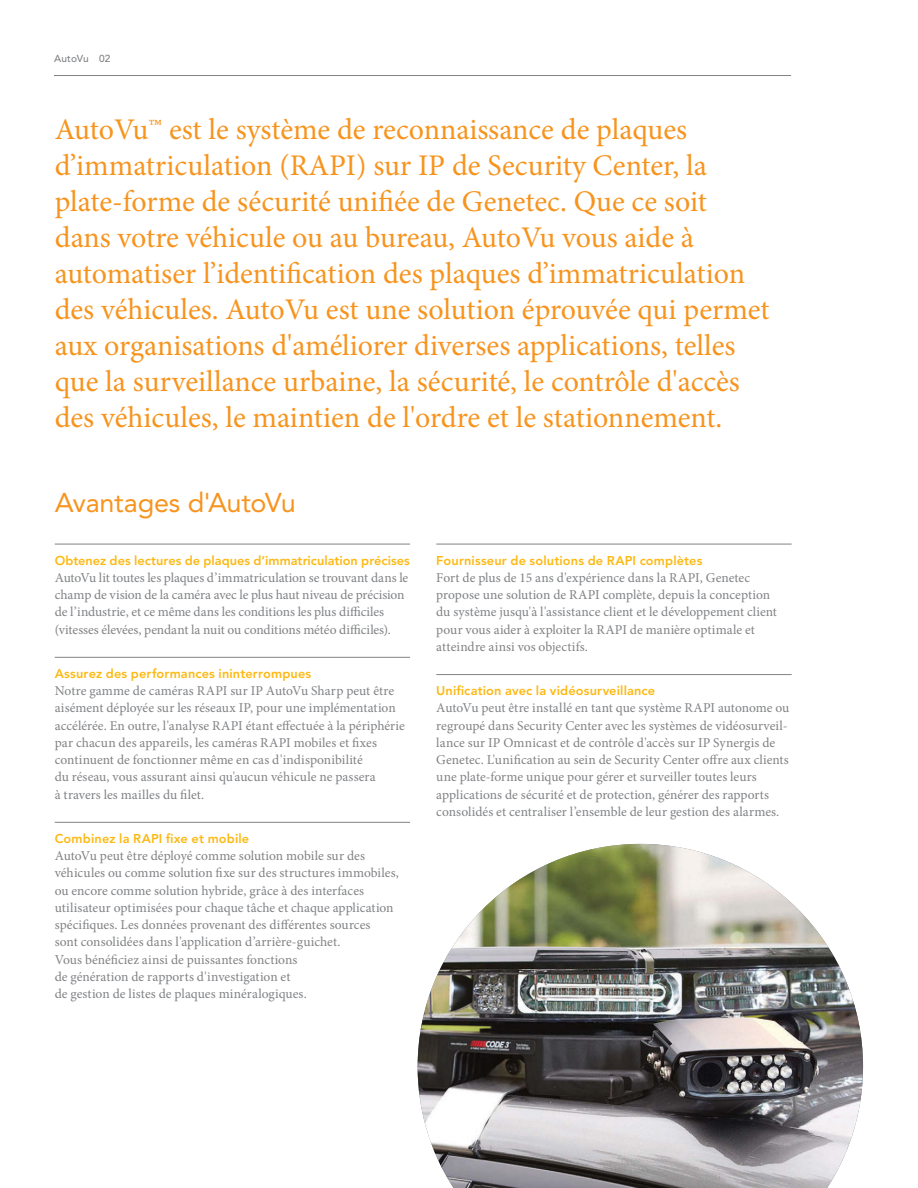
<style>
.page{position:relative;width:918px;height:1188px;background:#fff}
.page>*{position:absolute;margin:0;border:0;box-sizing:border-box;transform-origin:0 0}
.t1{font:30px/36px "Minion Pro";color:#f7941e}
.t2{font:27px "Avenir LT Std";letter-spacing:-.01em;color:#f7941e}
.Text_with_above_rule{font:13.5px/17.2px "Minion Pro";color:#808285}
.Text_with_above_rule-2{font:800 12.75px "Avenir LT Std";letter-spacing:.01em;color:#fdb913}
.Pagination{font:500 10.2px "Avenir LT Std";letter-spacing:.01em;color:#808285}
</style>
<div class="page">
<hr style="left:54px;top:75px;width:737px;height:1px;background:#808285">
<hr style="left:55px;top:544px;width:355px;height:1px;background:#808285">
<hr style="left:55px;top:657px;width:355px;height:1px;background:#808285">
<hr style="left:55px;top:822px;width:355px;height:1px;background:#808285">
<hr style="left:436px;top:544px;width:356px;height:1px;background:#808285">
<hr style="left:436px;top:674px;width:356px;height:1px;background:#808285">
<img style="left:418px;top:844px;width:445px;height:344px">
<p class="Pagination" style="left:54px;top:52px;width:58px">AutoVu 02</p>
<p class="t1" style="left:55px;top:112px;width:717px">AutoVu™ est le système de reconnaissance de plaques d’immatriculation (RAPI) sur IP de Security Center, la plate-forme de sécurité unifiée de Genetec. Que ce soit dans votre véhicule ou au bureau, AutoVu vous aide à automatiser l’identification des plaques d’immatriculation des véhicules. AutoVu est une solution éprouvée qui permet aux organisations d'améliorer diverses applications, telles que la surveillance urbaine, la sécurité, le contrôle d'accès des véhicules, le maintien de l'ordre et le stationnement.</p>
<p class="t2" style="left:55px;top:487px;width:242px">Avantages d'AutoVu</p>
<p class="Text_with_above_rule-2" style="left:55px;top:553px;width:357px">Obtenez des lectures de plaques d’immatriculation précises</p>
<p class="Text_with_above_rule" style="left:55px;top:569px;width:355px">AutoVu lit toutes les plaques d’immatriculation se trouvant dans le champ de vision de la caméra avec le plus haut niveau de précision de l’industrie, et ce même dans les conditions les plus difficiles (vitesses élevées, pendant la nuit ou conditions météo difficiles).</p>
<p class="Text_with_above_rule-2" style="left:55px;top:666px;width:258px">Assurez des performances ininterrompues</p>
<p class="Text_with_above_rule" style="left:55px;top:682px;width:352px">Notre gamme de caméras RAPI sur IP AutoVu Sharp peut être aisément déployée sur les réseaux IP, pour une implémentation accélérée. En outre, l'analyse RAPI étant effectuée à la périphérie par chacun des appareils, les caméras RAPI mobiles et fixes continuent de fonctionner même en cas d'indisponibilité<br>du réseau, vous assurant ainsi qu'aucun véhicule ne passera<br>à travers les mailles du filet.</p>
<p class="Text_with_above_rule-2" style="left:55px;top:831px;width:196px">Combinez la RAPI fixe et mobile</p>
<p class="Text_with_above_rule" style="left:55px;top:847px;width:346px">AutoVu peut être déployé comme solution mobile sur des véhicules ou comme solution fixe sur des structures immobiles, ou encore comme solution hybride, grâce à des interfaces utilisateur optimisées pour chaque tâche et chaque application spécifiques. Les données provenant des différentes sources<br>sont consolidées dans l'application d’arrière-guichet.<br>Vous bénéficiez ainsi de puissantes fonctions<br>de génération de rapports d'investigation et<br>de gestion de listes de plaques minéralogiques.</p>
<p class="Text_with_above_rule-2" style="left:436px;top:553px;width:268px">Fournisseur de solutions de RAPI complètes</p>
<p class="Text_with_above_rule" style="left:436px;top:569px;width:342px">Fort de plus de 15 ans d'expérience dans la RAPI, Genetec propose une solution de RAPI complète, depuis la conception du système jusqu'à l'assistance client et le développement client pour vous aider à exploiter la RAPI de manière optimale et atteindre ainsi vos objectifs.</p>
<p class="Text_with_above_rule-2" style="left:436px;top:683px;width:220px">Unification avec la vidéosurveillance</p>
<p class="Text_with_above_rule" style="left:436px;top:700px;width:355px">AutoVu peut être installé en tant que système RAPI autonome ou regroupé dans Security Center avec les systèmes de vidéosurveil&shy;lance sur IP Omnicast et de contrôle d'accès sur IP Synergis de Genetec. L'unification au sein de Security Center offre aux clients une plate-forme unique pour gérer et surveiller toutes leurs applications de sécurité et de protection, générer des rapports consolidés et centraliser l’ensemble de leur gestion des alarmes.</p>
</div>
